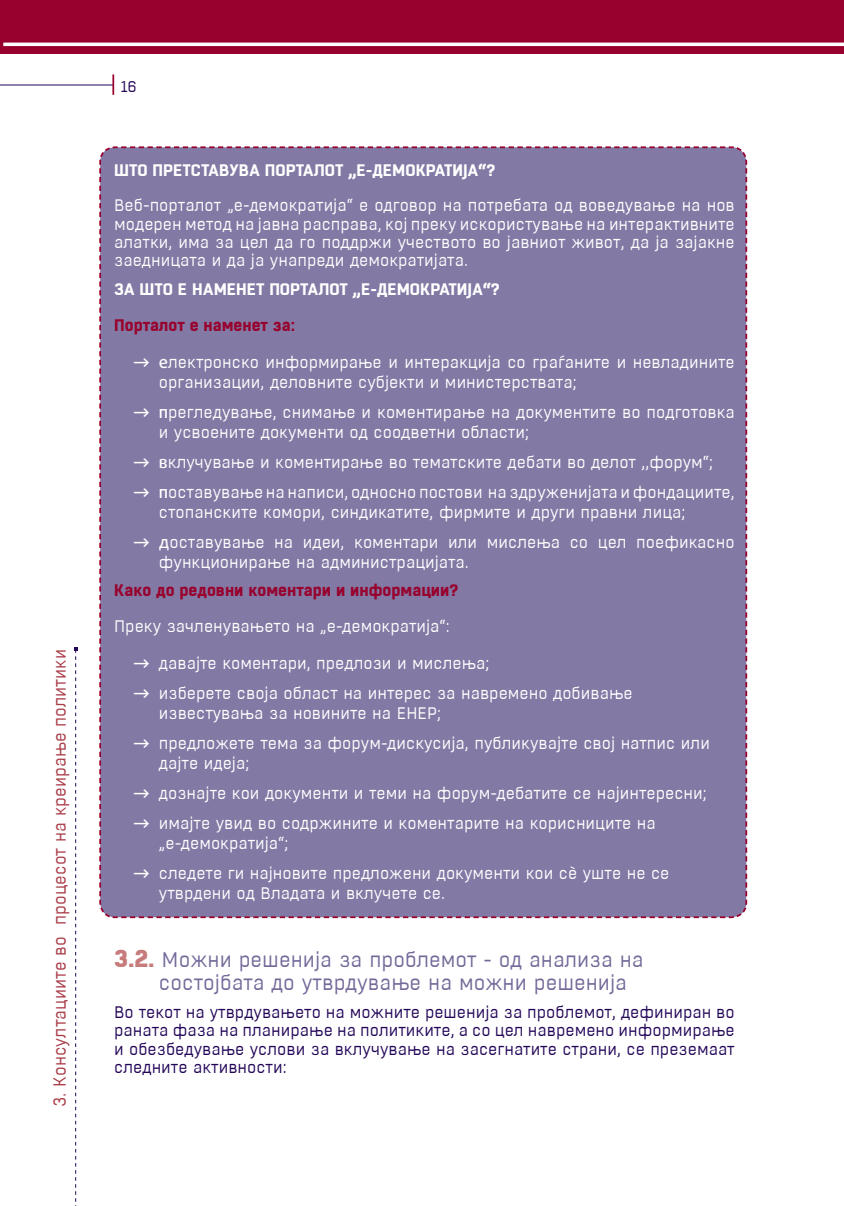
<style>
.page{position:relative;width:844px;height:1206px;background:#fff}
.page>*{position:absolute;margin:0;border:0;box-sizing:border-box;transform-origin:0 0}
.t1{font:21px/22.8px "Boxed";color:#746999}
.Body_Text_Indent{font:17.5px "Boxed";color:#aa3c48}
.t2{font:16.62px/19.9px "Boxed";color:#fff}
.t3{font:16.62px/18.2px "Boxed";color:#230658;text-align:justify}
.t4{font:700 16.62px "Boxed";color:#fff}
.t5{font:700 16.62px "Boxed";color:#98012d}
.t6{font:15.58px "Boxed";color:#230658}
.s1{font-family:"BD Daxline Pro";font-weight:500}
.s2{font-weight:800;font-size:24.5px;color:#c77b7b}
</style>
<div class="page">
<hr style="left:0;top:85px;width:113px;height:1px;background:#230658">
<hr style="left:112px;top:74px;width:2px;height:21px;background:#98012d">
<div style="left:0;top:0;width:843px;height:54px;background:#98012d"></div>
<hr style="left:3px;top:43px;width:840px;height:3px;background:#fff">
<div style="left:99px;top:146px;width:648px;height:773px;background:#8279a4"></div>
<svg style="left:74px;top:647px;width:3px;height:555px"></svg>
<p class="Body_Text_Indent" style="left:49px;top:1107px;width:459px;rotate:-90deg">3. Консултациите во процесот на креирање политики</p>
<p class="t6" style="left:121px;top:77px;width:17px">16</p>
<p class="t4" style="left:114px;top:159px;width:382px">ШТО ПРЕТСТАВУВА ПОРТАЛОТ „Е-ДЕМОКРАТИЈА“?</p>
<p class="t2" style="left:114px;top:197px;width:622px;line-height:18.2px;text-align:justify">Веб-порталот „е-демократија“ е одговор на потребата од воведување на нов модерен метод на јавна расправа, кој преку искористување на интерактивните алатки, има за цел да го поддржи учеството во јавниот живот, да ја зајакне заедницата и да ја унапреди демократијата.</p>
<p class="t4" style="left:114px;top:278px;width:387px">ЗА ШТО Е НАМЕНЕТ ПОРТАЛОТ „Е-ДЕМОКРАТИЈА“?</p>
<p class="t5" style="left:114px;top:314px;width:182px">Порталот е наменет за:</p>
<p class="t2" style="left:159px;top:353px;width:577px;text-indent:-25px"><span class="s1">→ е</span>лектронско информирање и интеракција со граѓаните и невладините организации, деловните субјекти и министерствата;</p>
<p class="t2" style="left:159px;top:403px;width:577px;text-indent:-25px"><span class="s1">→ п</span>регледување, снимање и коментирање на документите во подготовка и усвоените документи од соодветни области;</p>
<p class="t2" style="left:134px;top:452px;width:580px"><span class="s1">→ в</span>клучување и коментирање во тематските дебати во делот ,,форум“;</p>
<p class="t2" style="left:159px;top:482px;width:577px;text-indent:-25px"><span class="s1">→ п</span>оставување на написи, односно постови на здруженијата и фондациите, стопанските комори, синдикатите, фирмите и други правни лица;</p>
<p class="t2" style="left:159px;top:532px;width:577px;text-indent:-25px"><span class="s1">→ д</span>оставување на идеи, коментари или мислења со цел поефикасно функционирање на администрацијата.</p>
<p class="t5" style="left:114px;top:579px;width:346px">Како до редовни коментари и информации?</p>
<p class="t2" style="left:114px;top:616px;width:337px">Преку зачленувањето на „е-демократија“:</p>
<p class="t2" style="left:134px;top:653px;width:357px"><span class="s1">→</span> давајте коментари, предлози и мислења;</p>
<p class="t2" style="left:159px;top:683px;width:475px;text-indent:-25px"><span class="s1">→</span> изберете своја област на интерес за навремено добивање известувања за новините на ЕНЕР;</p>
<p class="t2" style="left:159px;top:733px;width:552px;text-indent:-25px"><span class="s1">→</span> предложете тема за форум-дискусија, публикувајте свој натпис или дајте идеја;</p>
<p class="t2" style="left:134px;top:783px;width:574px"><span class="s1">→</span> дознајте кои документи и теми на форум-дебатите се најинтересни;</p>
<p class="t2" style="left:159px;top:813px;width:498px;text-indent:-25px"><span class="s1">→</span> имајте увид во содржините и коментарите на корисниците на „е-демократија“;</p>
<p class="t2" style="left:159px;top:863px;width:512px;text-indent:-25px"><span class="s1">→</span> следете ги најновите предложени документи кои сè уште не се утврдени од Владата и вклучете се.</p>
<p class="t1" style="left:159px;top:948px;width:486px;text-indent:-45px"><span class="s2">3.2.</span> Можни решенија за проблемот - од анализа на состојбата до утврдување на можни решенија</p>
<p class="t3" style="left:114px;top:1003px;width:622px">Во текот на утврдувањето на можните решенија за проблемот, дефиниран во раната фаза на планирање на политиките, а со цел навремено информирање и обезбедување услови за вклучување на засегнатите страни, се преземаат следните активности:</p>
</div>
